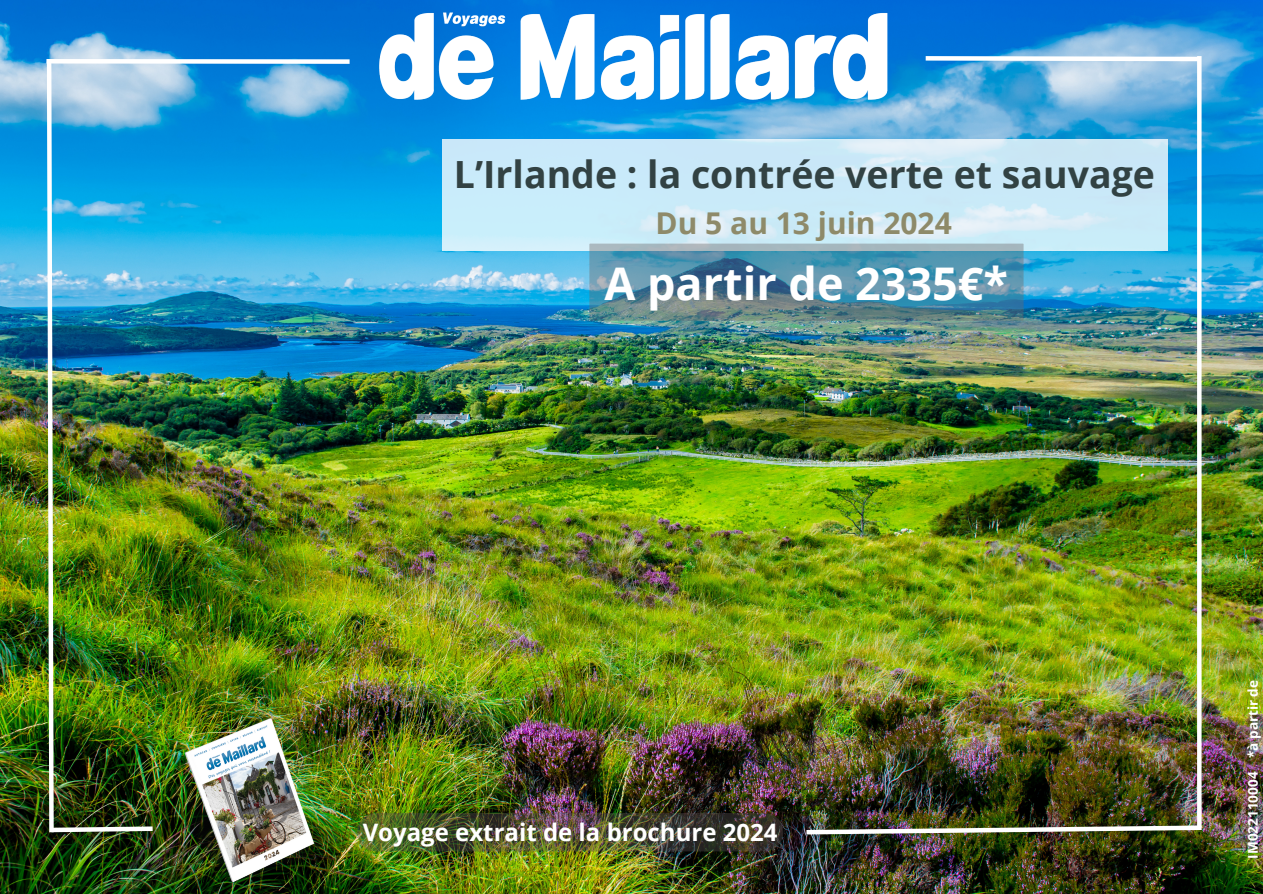
<style>
.page{position:relative;width:1263px;height:894px;background:#fff}
.page>*{position:absolute;margin:0;border:0;box-sizing:border-box;transform-origin:0 0}
.t1{font:700 45px "Open Sans";color:#fff}
.t2{font:700 37.5px "Open Sans";color:#324243}
.t3{font:700 30px "Open Sans";color:#8e8a69}
.t4{font:700 24px "Open Sans";color:#fff}
.t5{font:700 13.5px "Open Sans";letter-spacing:.005em;color:#fff}
</style>
<div class="page">
<img style="left:0;top:0;width:1263px;height:893px">
<div style="left:46px;top:59px;width:304px;height:5px;background:#fff"></div>
<svg style="left:1197px;top:63px;width:4px;height:759px"></svg>
<svg style="left:921px;top:54px;width:283px;height:9px"></svg>
<img style="left:45px;top:57px;width:112px;height:779px">
<img style="left:802px;top:822px;width:404px;height:14px">
<svg style="left:442px;top:139px;width:725px;height:112px;background:#cceaf8"></svg>
<img style="left:380px;top:13px;width:507px;height:86px">
<img style="left:147px;top:709px;width:186px;height:184px">
<div style="left:589px;top:243px;width:434px;height:77px;background:#6d6868;opacity:.4"></div>
<img style="left:357px;top:812px;width:426px;height:39px">
<h3 class="t2" style="left:454px;top:147px;width:702px">L’Irlande : la contrée verte et sauvage</h3>
<h1 class="t3" style="left:656px;top:202px;width:298px">Du 5 au 13 juin 2024</h1>
<h2 class="t1" style="left:604px;top:251px;width:405px">A partir de 2335€*</h2>
<h5 class="t4" style="left:363px;top:814px;width:416px">Voyage extrait de la brochure 2024</h5>
<p class="t5" style="left:1243px;top:757px;width:79px;rotate:-90deg">*à partir de</p>
<h4 class="t5" style="left:1243px;top:858px;width:88px;rotate:-90deg">IM022110004</h4>
</div>
